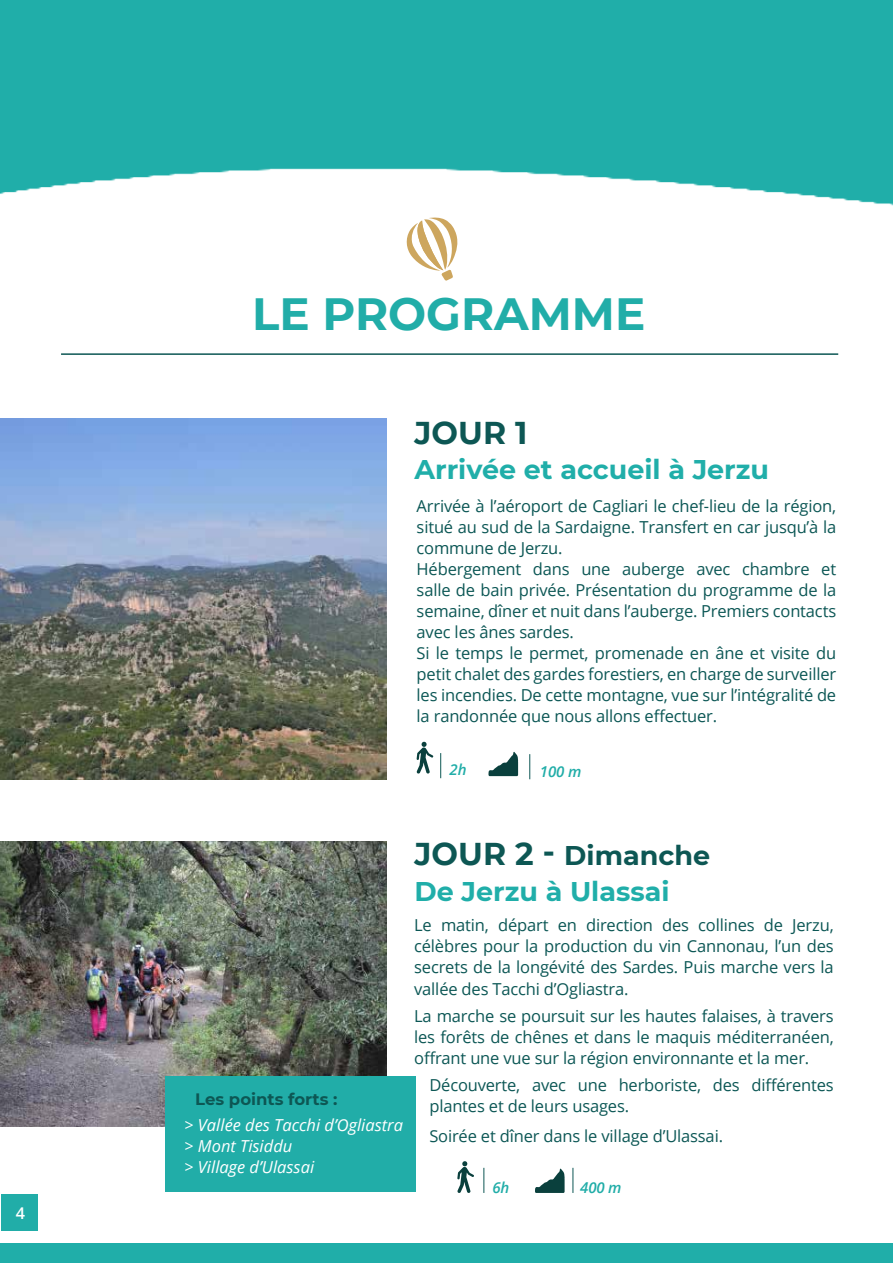
<style>
.page{position:relative;width:893px;height:1263px;background:#fff}
.page>*{position:absolute;margin:0;border:0;box-sizing:border-box;transform-origin:0 0}
.t1{font:700 45.15px "Montserrat";color:#21ada8}
.t2{font:700 31.5px "Montserrat";color:#0d5754}
.t3{font:700 27px "Montserrat";color:#20aea9}
.t4{font:700 27px "Montserrat";color:#0d5754}
.t5{font:16.5px/21px "Open Sans";letter-spacing:-.01em;color:#0c5755;text-align:justify}
.t6{font:italic 16.5px/21px "Open Sans";color:#fff}
.t7{font:700 16.5px "Montserrat";color:#0d5754}
.t8{font:600 16.2px "Open Sans";color:#fff}
.t9{font:italic 600 15px "Open Sans";letter-spacing:-.01em;color:#21ada8}
.s1{font-size:31.5px}
</style>
<div class="page">
<div style="left:1px;top:1194px;width:36px;height:37px;background:#21ada8"></div>
<img style="left:0;top:0;width:893px;height:206px">
<svg style="left:406px;top:217px;width:52px;height:64px"></svg>
<hr style="left:61px;top:353px;width:777px;height:2px;background:#0d5754">
<svg style="left:417px;top:742px;width:16px;height:31px"></svg>
<svg style="left:457px;top:1161px;width:17px;height:32px"></svg>
<svg style="left:488px;top:751px;width:30px;height:25px"></svg>
<svg style="left:535px;top:1168px;width:30px;height:25px"></svg>
<svg style="left:440px;top:753px;width:1px;height:25px"></svg>
<svg style="left:483px;top:1168px;width:1px;height:25px"></svg>
<svg style="left:529px;top:754px;width:1px;height:25px"></svg>
<svg style="left:573px;top:1168px;width:1px;height:25px"></svg>
<img style="left:0;top:419px;width:386px;height:360px">
<img style="left:0;top:841px;width:386px;height:286px">
<div style="left:0;top:1244px;width:892px;height:19px;background:#20aea9"></div>
<svg style="left:892px;top:1244px;width:1px;height:19px"></svg>
<div style="left:165px;top:1076px;width:250px;height:116px;background:#21ada8"></div>
<p class="t8" style="left:16px;top:1201px;width:11px">4</p>
<h1 class="t1" style="left:252px;top:281px;width:395px">LE PROGRAMME</h1>
<h2 class="t2" style="left:415px;top:410px;width:114px">JOUR 1</h2>
<h3 class="t3" style="left:415px;top:450px;width:356px">Arrivée et accueil à Jerzu</h3>
<p class="t5" style="left:417px;top:495px;width:421px;text-align:left">Arrivée à l’aéroport de Cagliari le chef-lieu de la région, situé au sud de la Sardaigne. Transfert en car jusqu’à la commune de Jerzu.<br>Hébergement dans une auberge avec chambre et salle de bain privée. Présentation du programme de la semaine, dîner et nuit dans l’auberge. Premiers contacts avec les ânes sardes.<br>Si le temps le permet, promenade en âne et visite du petit chalet des gardes forestiers, en charge de surveiller les incendies. De cette montagne, vue sur l’intégralité de la randonnée que nous allons effectuer.</p>
<p class="t9" style="left:450px;top:760px;width:18px">2h</p>
<p class="t9" style="left:540px;top:761px;width:43px">100 m</p>
<h3 class="t4" style="left:415px;top:836px;width:297px"><span class="s1">JOUR 2 -</span> Dimanche</h3>
<p class="t7" style="left:195px;top:1087px;width:144px">Les points forts :</p>
<p class="t6" style="left:185px;top:1114px;width:220px">&gt; Vallée des Tacchi d’Ogliastra &gt; Mont Tisiddu<br>&gt; Village d’Ulassai</p>
<h3 class="t3" style="left:415px;top:871px;width:256px">De Jerzu à Ulassai</h3>
<p class="t5" style="left:414px;top:914px;width:421px">Le matin, départ en direction des collines de Jerzu, célèbres pour la production du vin Cannonau, l’un des secrets de la longévité des Sardes. Puis marche vers la vallée des Tacchi d’Ogliastra.</p>
<p class="t5" style="left:414px;top:1004px;width:421px">La marche se poursuit sur les hautes falaises, à travers les forêts de chênes et dans le maquis méditerranéen, offrant une vue sur la région environnante et la mer.</p>
<p class="t5" style="left:429px;top:1073px;width:406px">Découverte, avec une herboriste, des différentes plantes et de leurs usages.</p>
<p class="t5" style="left:429px;top:1124px;width:295px">Soirée et dîner dans le village d’Ulassai.</p>
<p class="t9" style="left:492px;top:1177px;width:18px">6h</p>
<p class="t9" style="left:580px;top:1177px;width:43px">400 m</p>
</div>
